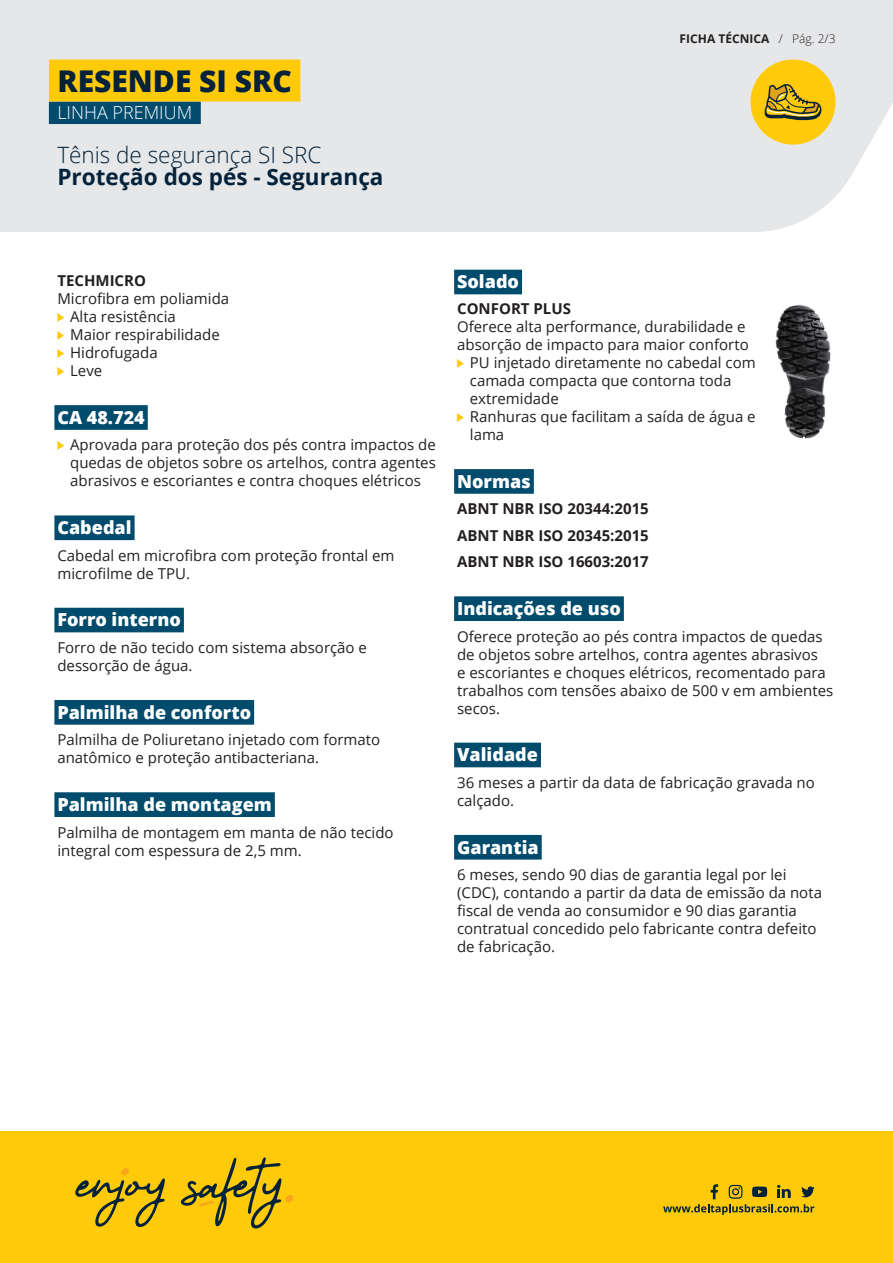
<style>
.page{position:relative;width:893px;height:1263px;background:#fff}
.page>*{position:absolute;margin:0;border:0;box-sizing:border-box;transform-origin:0 0}
.t1{font:800 30px "Open Sans";color:#042239}
.t2{font:700 22.5px "Open Sans";color:#042239}
.t3{font:300 22.5px "Open Sans";color:#042239}
.t4{font:800 18px "Open Sans";color:#fff}
.t5{font:300 18px "Open Sans";color:#fff}
.t6{font:15px/18px "Open Sans";color:#231f20}
.t7{font:700 15px/26.5px "Open Sans";color:#231f20;text-align:justify}
.t8{font:700 12px "Open Sans";color:#231f20}
.t9{font:300 12px "Open Sans";color:#231f20}
.t10{font:9px "Arrows";color:#feca0a}
</style>
<div class="page">
<div style="left:0;top:0;width:893px;height:232px;background:#e6e7e9"></div>
<div style="left:54px;top:405px;width:94px;height:25px;background:#014b6c"></div>
<div style="left:54px;top:515px;width:81px;height:25px;background:#014b6c"></div>
<div style="left:54px;top:608px;width:130px;height:24px;background:#014b6c"></div>
<div style="left:54px;top:700px;width:200px;height:25px;background:#014b6c"></div>
<div style="left:54px;top:792px;width:221px;height:25px;background:#014b6c"></div>
<div style="left:454px;top:270px;width:68px;height:24px;background:#014b6c"></div>
<div style="left:454px;top:469px;width:80px;height:25px;background:#014b6c"></div>
<div style="left:454px;top:596px;width:170px;height:25px;background:#014b6c"></div>
<div style="left:454px;top:743px;width:87px;height:24px;background:#014b6c"></div>
<div style="left:454px;top:835px;width:88px;height:24px;background:#014b6c"></div>
<img style="left:775px;top:304px;width:56px;height:135px">
<div style="left:0;top:1131px;width:893px;height:132px;background:#feca0a"></div>
<svg style="left:663px;top:1184px;width:152px;height:31px"></svg>
<div style="left:285px;top:1195px;width:8px;height:7px;background:#f9a51b;border-radius:3px"></div>
<div style="left:121px;top:1168px;width:8px;height:7px;background:#f9a51b;border-radius:3px"></div>
<svg style="left:75px;top:1178px;width:90px;height:49px"></svg>
<svg style="left:181px;top:1157px;width:100px;height:71px"></svg>
<div style="left:750px;top:60px;width:86px;height:85px;background:#feca0a;border-radius:50%"></div>
<svg style="left:765px;top:84px;width:57px;height:36px"></svg>
<div style="left:49px;top:102px;width:152px;height:22px;background:#014b6c"></div>
<div style="left:49px;top:60px;width:251px;height:42px;background:#feca0a"></div>
<h1 class="t1" style="left:57px;top:58px;width:236px">RESENDE SI SRC</h1>
<p class="t5" style="left:57px;top:100px;width:136px">LINHA PREMIUM</p>
<h2 class="t3" style="left:57px;top:139px;width:266px">Tênis de segurança SI SRC</h2>
<h2 class="t2" style="left:57px;top:161px;width:328px">Proteção dos pés - Segurança</h2>
<p class="t8" style="left:680px;top:30px;width:91px">FICHA TÉCNICA</p>
<p class="t9" style="left:779px;top:30px;width:6px">/</p>
<p class="t9" style="left:792px;top:30px;width:45px">Pág. 2/3</p>
<p class="t7" style="left:57px;top:267px;width:90px">TECHMICRO</p>
<p class="t6" style="left:70px;top:289px;width:161px;text-indent:-13px">Microfibra em poliamida<br>Alta resistência</p>
<p class="t10" style="left:57px;top:314px;width:9px">U</p>
<p class="t6" style="left:70px;top:325px;width:151px">Maior respirabilidade</p>
<p class="t10" style="left:57px;top:332px;width:9px">U</p>
<p class="t6" style="left:70px;top:343px;width:89px">Hidrofugada</p>
<p class="t10" style="left:57px;top:350px;width:9px">U</p>
<p class="t6" style="left:70px;top:361px;width:34px">Leve</p>
<p class="t10" style="left:57px;top:368px;width:9px">U</p>
<p class="t4" style="left:57px;top:404px;width:89px">CA 48.724</p>
<p class="t6" style="left:70px;top:436px;width:367px">Aprovada para proteção dos pés contra impactos de</p>
<p class="t10" style="left:57px;top:442px;width:9px">U</p>
<p class="t6" style="left:70px;top:454px;width:367px">quedas de objetos sobre os artelhos, contra agentes abrasivos e escoriantes e contra choques elétricos</p>
<p class="t4" style="left:57px;top:514px;width:76px">Cabedal</p>
<p class="t6" style="left:57px;top:546px;width:339px">Cabedal em microfibra com proteção frontal em microfilme de TPU.</p>
<p class="t4" style="left:57px;top:606px;width:125px">Forro interno</p>
<p class="t6" style="left:57px;top:638px;width:311px">Forro de não tecido com sistema absorção e dessorção de água.</p>
<p class="t4" style="left:57px;top:698px;width:195px">Palmilha de conforto</p>
<p class="t6" style="left:57px;top:730px;width:324px">Palmilha de Poliuretano injetado com formato anatômico e proteção antibacteriana.</p>
<p class="t4" style="left:57px;top:791px;width:216px">Palmilha de montagem</p>
<p class="t6" style="left:57px;top:823px;width:338px">Palmilha de montagem em manta de não tecido integral com espessura de 2,5 mm.</p>
<p class="t4" style="left:457px;top:268px;width:63px">Solado</p>
<p class="t7" style="left:457px;top:295px;width:115px">CONFORT PLUS</p>
<p class="t6" style="left:457px;top:318px;width:290px">Oferece alta performance, durabilidade e</p>
<p class="t6" style="left:457px;top:336px;width:293px">absorção de impacto para maior conforto</p>
<p class="t6" style="left:470px;top:354px;width:287px">PU injetado diretamente no cabedal com</p>
<p class="t10" style="left:457px;top:360px;width:9px">U</p>
<p class="t6" style="left:470px;top:372px;width:287px">camada compacta que contorna toda extremidade<br>Ranhuras que facilitam a saída de água e</p>
<p class="t10" style="left:457px;top:414px;width:9px">U</p>
<p class="t6" style="left:470px;top:426px;width:36px">lama</p>
<p class="t4" style="left:457px;top:467px;width:75px">Normas</p>
<p class="t7" style="left:457px;top:495px;width:193px">ABNT NBR ISO 20344:2015<br>ABNT NBR ISO 20345:2015<br>ABNT NBR ISO 16603:2017</p>
<p class="t4" style="left:457px;top:595px;width:165px">Indicações de uso</p>
<p class="t6" style="left:457px;top:627px;width:378px">Oferece proteção ao pés contra impactos de quedas de objetos sobre artelhos, contra agentes abrasivos<br>e escoriantes e choques elétricos, recomentado para trabalhos com tensões abaixo de 500 v em ambientes secos.</p>
<p class="t4" style="left:457px;top:741px;width:82px">Validade</p>
<p class="t6" style="left:457px;top:773px;width:359px">36 meses a partir da data de fabricação gravada no calçado.</p>
<p class="t4" style="left:457px;top:833px;width:83px">Garantia</p>
<p class="t6" style="left:457px;top:865px;width:366px">6 meses, sendo 90 dias de garantia legal por lei (CDC ,) contando a partir da data de emissão da nota fiscal de venda ao consumidor e 90 dias garantia contratual concedido pelo fabricante contra defeito de fabricação.</p>
</div>
